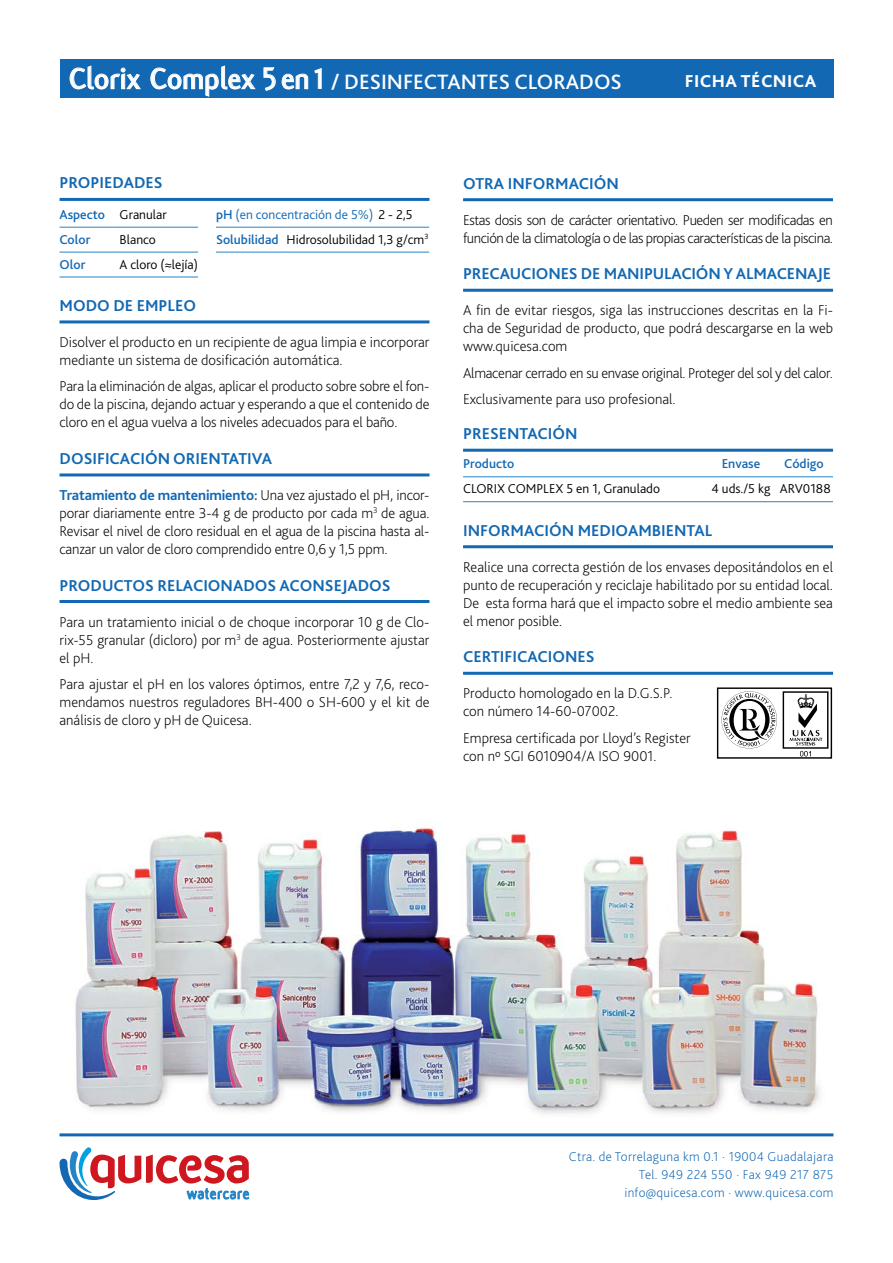
<style>
.page{position:relative;width:893px;height:1263px;background:#fff}
.page>*{position:absolute;margin:0;border:0;box-sizing:border-box;transform-origin:0 0}
.t1{font:700 31.5px "Flux";color:#fff}
.t2{font:500 21.75px "Bliss 2";color:#fff}
.t3{font:800 18px "Bliss 2";letter-spacing:.025em;color:#fff}
.t4{font:700 16.5px "Bliss 2";color:#1268b3}
.t5{font:200 15px/18px "Bliss 2";color:#000;text-align:justify}
.t6{font:200 15px/18px "Bliss 2";letter-spacing:-.03em;color:#000}
.t7{font:200 15px/26.5px "Bliss 2";letter-spacing:-.02em;color:#000}
.t8{font:300 13.5px/24.9px "Bliss 2";color:#000}
.t9{font:200 13.5px/18px "Bliss 2";letter-spacing:.025em;color:#1268b3;text-align:right}
.t10{font:500 13.5px/24.9px "Bliss 2";color:#1268b3}
.s1{font-size:45.15px}
.s2{font-weight:300;color:#000}
.s3{font-weight:500;color:#1268b3}
.s4{color:#1268b3}
.s5{font-weight:700;color:#1268b3}
</style>
<div class="page">
<hr style="left:60px;top:1133px;width:773px;height:3px;background:#1268b3">
<hr style="left:463px;top:545px;width:370px;height:3px;background:#1268b3">
<hr style="left:463px;top:672px;width:370px;height:3px;background:#1268b3">
<hr style="left:60px;top:198px;width:369px;height:3px;background:#1268b3">
<hr style="left:463px;top:449px;width:370px;height:3px;background:#1268b3">
<div style="left:60px;top:60px;width:773px;height:38px;background:#1268b3"></div>
<svg style="left:70px;top:65px;width:71px;height:25px"></svg>
<svg style="left:151px;top:65px;width:105px;height:32px"></svg>
<svg style="left:281px;top:73px;width:27px;height:17px"></svg>
<svg style="left:263px;top:67px;width:12px;height:24px"></svg>
<hr style="left:707px;top:476px;width:68px;height:1px;background:#2484c6">
<hr style="left:775px;top:476px;width:58px;height:1px;background:#2484c6">
<hr style="left:463px;top:501px;width:244px;height:1px;background:#2484c6">
<hr style="left:707px;top:501px;width:68px;height:1px;background:#2484c6">
<hr style="left:775px;top:501px;width:58px;height:1px;background:#2484c6">
<hr style="left:463px;top:476px;width:244px;height:1px;background:#2484c6">
<img style="left:75px;top:822px;width:745px;height:292px">
<svg style="left:60px;top:1147px;width:190px;height:53px"></svg>
<svg style="left:716px;top:687px;width:117px;height:72px"></svg>
<hr style="left:463px;top:198px;width:370px;height:3px;background:#1268b3">
<hr style="left:463px;top:289px;width:370px;height:3px;background:#1268b3">
<hr style="left:60px;top:320px;width:369px;height:3px;background:#1268b3">
<hr style="left:60px;top:473px;width:369px;height:3px;background:#1268b3">
<hr style="left:60px;top:600px;width:369px;height:3px;background:#1268b3">
<hr style="left:114px;top:227px;width:84px;height:1px;background:#2484c6">
<hr style="left:60px;top:252px;width:54px;height:1px;background:#2484c6">
<hr style="left:114px;top:252px;width:84px;height:1px;background:#2484c6">
<hr style="left:60px;top:277px;width:54px;height:1px;background:#2484c6">
<hr style="left:114px;top:277px;width:84px;height:1px;background:#2484c6">
<hr style="left:60px;top:227px;width:54px;height:1px;background:#2484c6">
<hr style="left:216px;top:227px;width:71px;height:1px;background:#2484c6">
<hr style="left:287px;top:227px;width:142px;height:1px;background:#2484c6">
<hr style="left:216px;top:252px;width:71px;height:1px;background:#2484c6">
<hr style="left:287px;top:252px;width:142px;height:1px;background:#2484c6">
<h1 class="t1" style="left:69px;top:61px;width:257px">Clorix Complex <sup>5</sup> en <span class="s1">1</span></h1>
<p class="t3" style="left:685px;top:70px;width:133px">FICHA TÉCNICA</p>
<h2 class="t2" style="left:331px;top:68px;width:292px">/ Desinfectantes clorados</h2>
<p class="t4" style="left:60px;top:173px;width:11px">PROPIEDADES</p>
<p class="t10" style="left:60px;top:201px;width:109px">Aspecto <span class="s2">Granular<br></span>Color</p>
<p class="t8" style="left:120px;top:226px;width:38px">Blanco</p>
<p class="t10" style="left:60px;top:251px;width:27px">Olor</p>
<p class="t8" style="left:120px;top:251px;width:80px">A cloro (≈lejía)</p>
<p class="t8" style="left:216px;top:201px;width:214px"><span class="s3">pH</span> <span class="s4">(en concentración de 5%)</span> 2 - 2,5<br><span class="s3">Solubilidad</span> Hidrosolubilidad 1,3 g/cm<sup>3</sup></p>
<p class="t4" style="left:60px;top:295px;width:14px">MODO</p>
<p class="t4" style="left:113px;top:295px;width:72px">DE EMPLEO</p>
<p class="t5" style="left:60px;top:333px;width:371px">Disolver el producto en un recipiente de agua limpia e incorporar mediante un sistema de dosificación automática.</p>
<p class="t5" style="left:60px;top:377px;width:371px">Para la eliminación de algas, aplicar el producto sobre sobre el fon&shy;do de la piscina, dejando actuar y esperando a que el contenido de cloro en el agua vuelva a los niveles adecuados para el baño.</p>
<p class="t4" style="left:60px;top:448px;width:21px">DOSIFICACI</p>
<p class="t4" style="left:145px;top:448px;width:39px">ÓN ORIEN</p>
<p class="t4" style="left:221px;top:448px;width:51px">TATI VA</p>
<p class="t5" style="left:60px;top:486px;width:371px"><span class="s5">TRATAMIENTO DE MANTENIMIENTO:</span> Una vez ajustado el pH, incor&shy;porar diariamente entre 3-4 g de producto por cada m<sup>3</sup> de agua.<br>Revisar el nivel de cloro residual en el agua de la piscina hasta al&shy;canzar un valor de cloro comprendido entre 0,6 y 1,5 ppm.</p>
<p class="t4" style="left:60px;top:575px;width:21px">PROD</p>
<p class="t4" style="left:102px;top:575px;width:93px">UCTOS RE LACIONADOS</p>
<p class="t4" style="left:279px;top:575px;width:12px">ACONSE</p>
<p class="t4" style="left:342px;top:575px;width:18px">JADOS</p>
<p class="t5" style="left:60px;top:612px;width:371px">Para un tratamiento inicial o de choque incorporar 10 g de Clo&shy;rix-55 granular (dicloro) por m<sup>3</sup> de agua. Posteriormente ajustar el pH.</p>
<p class="t5" style="left:60px;top:675px;width:371px">Para ajustar el pH en los valores óptimos, entre 7,2 y 7,6, reco&shy;mendamos nuestros reguladores BH-400 o SH-600 y el kit de análisis de cloro y pH de Quicesa.</p>
<p class="t4" style="left:463px;top:173px;width:61px">OTRA INFOR</p>
<p class="t4" style="left:555px;top:173px;width:62px">MACIÓN</p>
<p class="t6" style="left:463px;top:210px;width:371px">Estas dosis son de carácter orientativo. Pueden ser modificadas en función de la climatología o de las propias características de la piscina.</p>
<p class="t4" style="left:463px;top:263px;width:20px">PRECA</p>
<p class="t4" style="left:510px;top:263px;width:22px">UCIONES</p>
<p class="t4" style="left:581px;top:263px;width:46px">DE MANIP</p>
<p class="t4" style="left:653px;top:263px;width:126px">ULACI ÓN Y ALMACENA</p>
<p class="t4" style="left:817px;top:263px;width:13px">JE</p>
<p class="t5" style="left:463px;top:301px;width:371px">A fin de evitar riesgos, siga las instrucciones descritas en la Fi&shy;cha de Seguridad de producto, que podrá descargarse en la web www.quicesa.com</p>
<p class="t7" style="left:463px;top:359px;width:371px">Almacenar cerrado en su envase original. Proteger del sol y del calor.<br>Exclusivamente para uso profesional.</p>
<p class="t4" style="left:463px;top:423px;width:19px">PRESEN</p>
<p class="t4" style="left:520px;top:423px;width:56px">TACIÓN</p>
<p class="t10" style="left:463px;top:451px;width:53px">Producto</p>
<p class="t10" style="left:722px;top:451px;width:40px">Envase</p>
<p class="t10" style="left:784px;top:451px;width:41px">Código</p>
<p class="t8" style="left:463px;top:476px;width:199px">CLORIX COMPLEX 5 en 1, Granulado</p>
<p class="t8" style="left:711px;top:476px;width:121px">4 uds./5 kg ARV0188</p>
<p class="t4" style="left:463px;top:520px;width:16px">INFOR</p>
<p class="t4" style="left:510px;top:520px;width:91px">MACIÓN MEDIOA</p>
<p class="t4" style="left:638px;top:520px;width:23px">MBIEN</p>
<p class="t4" style="left:687px;top:520px;width:27px">TAL</p>
<p class="t5" style="left:463px;top:557px;width:371px">Realice una correcta gestión de los envases depositándolos en el punto de recuperación y reciclaje habilitado por su entidad local.<br>De esta forma hará que el impacto sobre el medio ambiente sea el menor posible.</p>
<p class="t4" style="left:463px;top:646px;width:47px">CERTIFICACIONES</p>
<p class="t5" style="left:463px;top:684px;width:211px">Producto homologado en la D.G.S.P. con número 14-60-07002.</p>
<p class="t5" style="left:463px;top:728px;width:229px">Empresa certificada por Lloyd’s Register con nº SGI 6010904/A ISO 9001.</p>
<p class="t9" style="left:569px;top:1147px;width:266px">Ctra. de Torrelaguna km 0.1 · 19004 Guadalajara<br>Tel. 949 224 550 · Fax 949 217 875 info@quicesa.com · www.quicesa.com</p>
</div>
